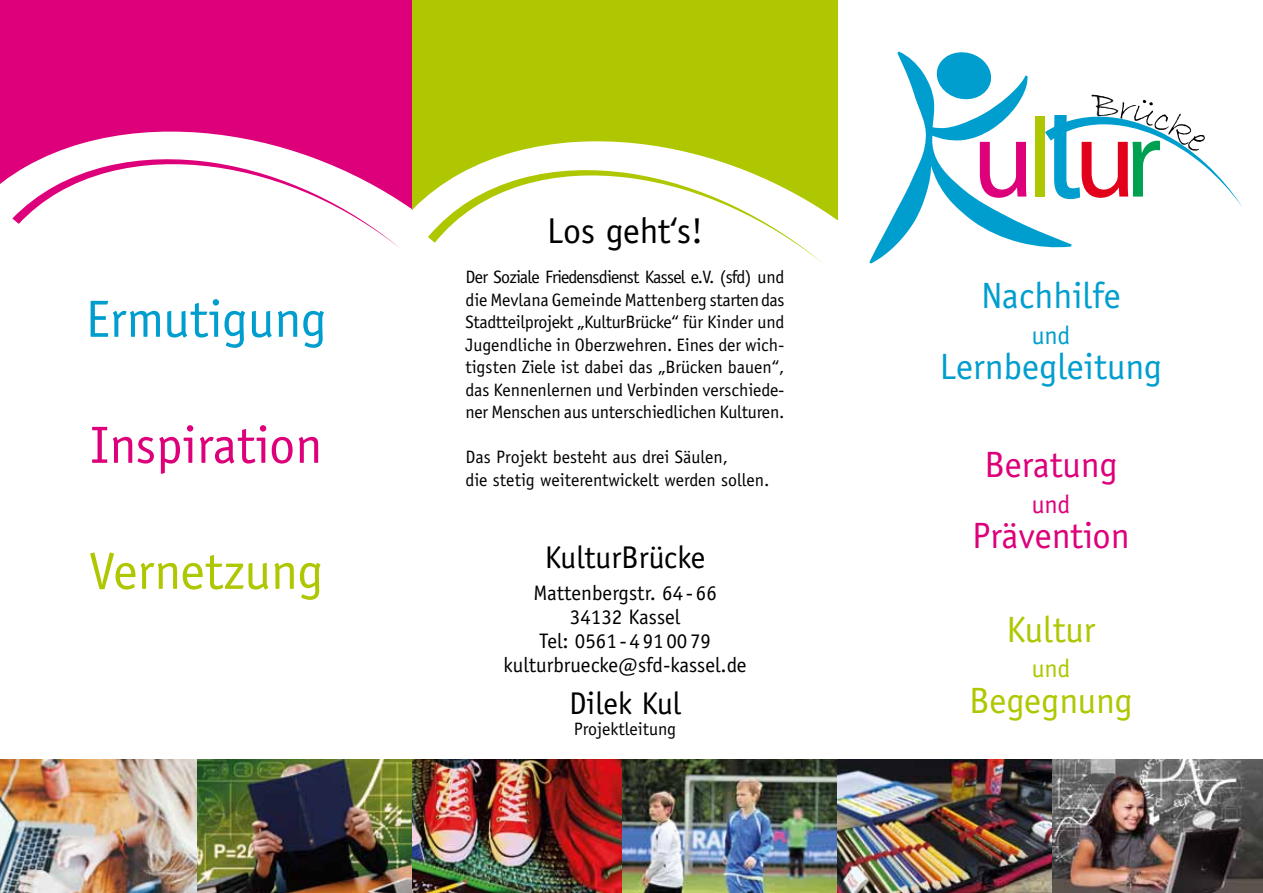
<style>
.page{position:relative;width:1263px;height:893px;background:#fff}
.page>*{position:absolute;margin:0;border:0;box-sizing:border-box;transform-origin:0 0}
.t1{font:52.5px "Officina Sans Std";color:#dd007a}
.t2{font:52.5px "Officina Sans Std";color:#009ece}
.t3{font:52.5px "Officina Sans Std";color:#afc700}
.t4{font:36.75px "Officina Sans Std";color:#009ece}
.t5{font:36.75px "Officina Sans Std";color:#dd007a}
.t6{font:36.75px "Officina Sans Std";color:#afc700}
.t7{font:36px "Officina Sans Std";color:#000}
.t8{font:31.5px "Officina Sans Std";color:#000}
.t9{font:25.65px "Officina Sans Std";color:#009ece}
.t10{font:25.65px "Officina Sans Std";color:#dd007a}
.t11{font:25.65px "Officina Sans Std";color:#afc700}
.t12{font:21px/24px "Officina Sans Std";color:#000;text-align:center}
.t13{font:18px/22.5px "Officina Sans Std";color:#000;text-align:justify}
</style>
<div class="page">
<svg style="left:0;top:0;width:412px;height:248px;fill:#dd007a"></svg>
<svg style="left:412px;top:0;width:426px;height:263px;fill:#afc700"></svg>
<img style="left:0;top:759px;width:996px;height:134px">
<img style="left:996px;top:759px;width:267px;height:134px">
<svg style="left:869px;top:51px;width:373px;height:213px"></svg>
<h1 class="t2" style="left:86px;top:288px;width:243px">Ermutigung</h1>
<h1 class="t1" style="left:90px;top:414px;width:234px">Inspiration</h1>
<h3 class="t7" style="left:547px;top:210px;width:158px">Los geht‘s!</h3>
<p class="t13" style="left:466px;top:266px;width:320px">Der Soziale Friedensdienst Kassel e.V. (sfd) und die Mevlana Gemeinde Mattenberg starten das Stadtteilprojekt „KulturBrücke“ für Kinder und Jugendliche in Oberzwehren. Eines der wich&shy;tigsten Ziele ist dabei das „Brücken bauen“, das Kennenlernen und Verbinden verschiede&shy;ner Menschen aus unterschiedlichen Kulturen.</p>
<p class="t13" style="left:466px;top:446px;width:305px">Das Projekt besteht aus drei Säulen,<br>die stetig weiterentwickelt werden sollen.</p>
<h1 class="t3" style="left:89px;top:540px;width:236px">Vernetzung</h1>
<h3 class="t8" style="left:545px;top:539px;width:162px">KulturBrücke</h3>
<p class="t12" style="left:504px;top:581px;width:245px">Mattenbergstr. 64- 66<br>34132 Kassel<br>Tel: 0561-4910079 kulturbruecke@sfd-kassel.de</p>
<h3 class="t8" style="left:569px;top:685px;width:114px">Dilek Kul</h3>
<p class="t13" style="left:574px;top:717px;width:104px">Projektleitung</p>
<h2 class="t4" style="left:981px;top:274px;width:141px">Nachhilfe</h2>
<h3 class="t9" style="left:1032px;top:320px;width:40px">und</h3>
<h2 class="t4" style="left:940px;top:345px;width:224px">Lernbegleitung</h2>
<h2 class="t5" style="left:984px;top:443px;width:135px">Beratung</h2>
<h3 class="t10" style="left:1032px;top:489px;width:40px">und</h3>
<h2 class="t5" style="left:972px;top:514px;width:159px">Prävention</h2>
<h2 class="t6" style="left:1006px;top:608px;width:91px">Kultur</h2>
<h3 class="t11" style="left:1032px;top:654px;width:40px">und</h3>
<h2 class="t6" style="left:969px;top:679px;width:165px">Begegnung</h2>
</div>
